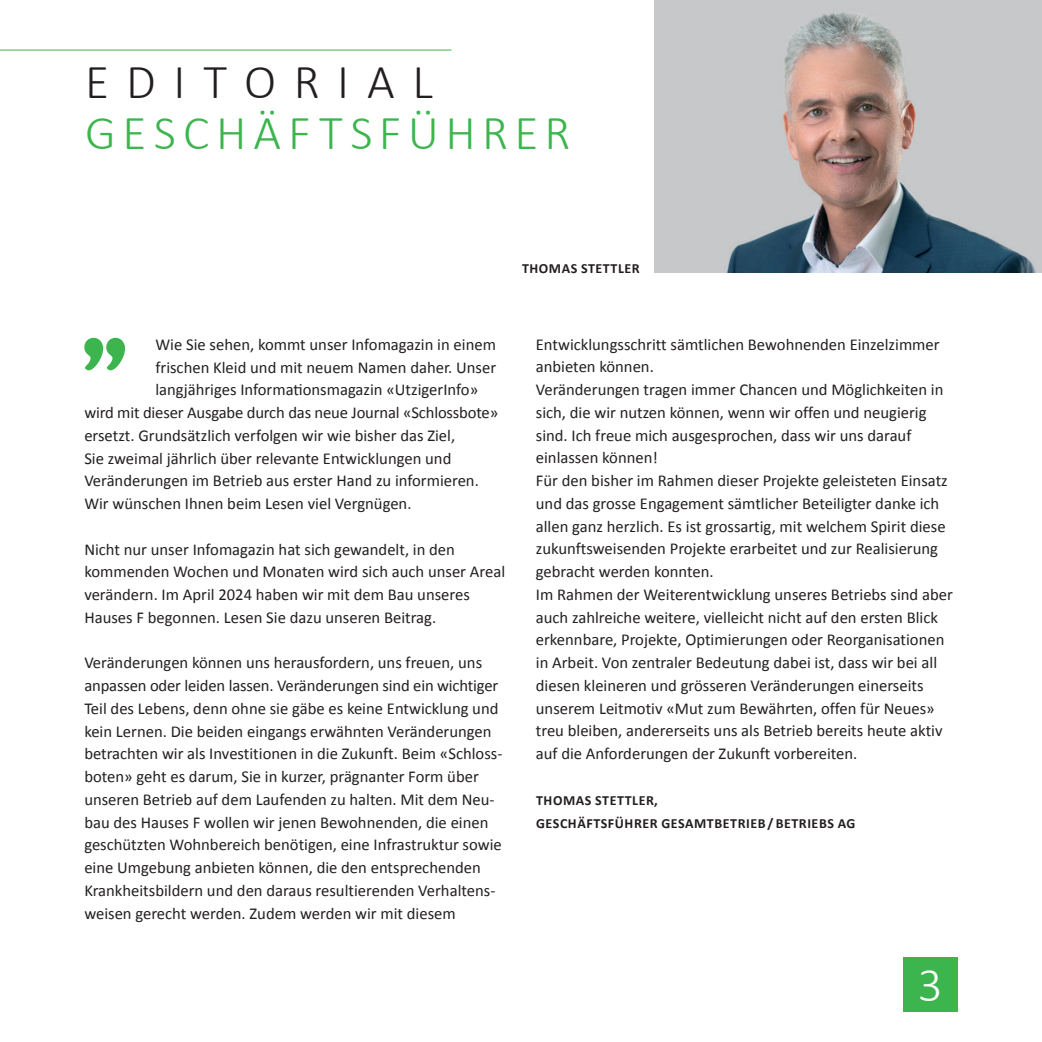
<style>
.page{position:relative;width:1042px;height:1042px;background:#fff}
.page>*{position:absolute;margin:0;border:0;box-sizing:border-box;transform-origin:0 0}
.t1{font:80.5px "Cooper Black Std";color:#3cb54e}
.t2{font:300 49px "Calibri";letter-spacing:.135em;color:#3cb54e}
.t3{font:300 49px "Calibri";letter-spacing:.36em;color:#231f20}
.t4{font:300 49px "Calibri";color:#fff}
.t5{font:16.62px/22.8px "Calibri";color:#231f20}
.t6{font:700 14px/22.8px "Calibri";letter-spacing:.04em;color:#231f20}
</style>
<div class="page">
<div style="left:903px;top:957px;width:54px;height:55px;background:#3cb54e"></div>
<hr style="left:0;top:50px;width:451px;height:1px;background:#3cb54e">
<img style="left:655px;top:0;width:387px;height:273px">
<h2 class="t3" style="left:85px;top:51px;width:349px">EDITORIAL</h2>
<h2 class="t2" style="left:85px;top:102px;width:487px">GESCHÄFTSFÜHRER</h2>
<p class="t6" style="left:522px;top:257px;width:119px">THOMAS STETTLER</p>
<h1 class="t1" style="left:81px;top:319px;width:49px">”</h1>
<p class="t5" style="left:155px;top:333px;width:342px">Wie Sie sehen, kommt unser Infomagazin in einem</p>
<p class="t5" style="left:155px;top:356px;width:342px">frischen Kleid und mit neuem Namen daher. Unser</p>
<p class="t5" style="left:155px;top:378px;width:324px">langjähriges Informationsmagazin «UtzigerInfo»</p>
<p class="t5" style="left:84px;top:401px;width:415px">wird mit dieser Ausgabe durch das neue Journal «Schlossbote»</p>
<p class="t5" style="left:84px;top:424px;width:372px">ersetzt. Grundsätzlich verfolgen wir wie bisher das Ziel,</p>
<p class="t5" style="left:84px;top:447px;width:368px">Sie zweimal jährlich über relevante Entwicklungen und</p>
<p class="t5" style="left:84px;top:469px;width:396px">Veränderungen im Betrieb aus erster Hand zu informieren.</p>
<p class="t5" style="left:84px;top:492px;width:329px">Wir wünschen Ihnen beim Lesen viel Vergnügen.</p>
<p class="t5" style="left:84px;top:538px;width:422px">Nicht nur unser Infomagazin hat sich gewandelt, in den kommenden Wochen und Monaten wird sich auch unser Areal verändern. Im April 2024 haben wir mit dem Bau unseres Hauses F begonnen. Lesen Sie dazu unseren Beitrag.</p>
<p class="t5" style="left:84px;top:651px;width:420px">Veränderungen können uns herausfordern, uns freuen, uns anpassen oder leiden lassen. Veränderungen sind ein wichtiger Teil des Lebens, denn ohne sie gäbe es keine Entwicklung und kein Lernen. Die beiden eingangs erwähnten Veränderungen betrachten wir als Investitionen in die Zukunft. Beim «Schloss&shy;boten» geht es darum, Sie in kurzer, prägnanter Form über unseren Betrieb auf dem Laufenden zu halten. Mit dem Neu&shy;bau des Hauses F wollen wir jenen Bewohnenden, die einen geschützten Wohnbereich benötigen, eine Infrastruktur sowie eine Umgebung anbieten können, die den entsprechenden Krankheitsbildern und den daraus resultierenden Verhaltens&shy;weisen gerecht werden. Zudem werden wir mit diesem</p>
<p class="t5" style="left:536px;top:333px;width:418px">Entwicklungsschritt sämtlichen Bewohnenden Einzelzimmer anbieten können.<br>Veränderungen tragen immer Chancen und Möglichkeiten in sich, die wir nutzen können, wenn wir offen und neugierig sind. Ich freue mich ausgesprochen, dass wir uns darauf einlassen können!<br>Für den bisher im Rahmen dieser Projekte geleisteten Einsatz und das grosse Engagement sämtlicher Beteiligter danke ich allen ganz herzlich. Es ist grossartig, mit welchem Spirit diese zukunftsweisenden Projekte erarbeitet und zur Realisierung gebracht werden konnten.<br>Im Rahmen der Weiterentwicklung unseres Betriebs sind aber auch zahlreiche weitere, vielleicht nicht auf den ersten Blick erkennbare, Projekte, Optimierungen oder Reorganisationen in Arbeit. Von zentraler Bedeutung dabei ist, dass wir bei all diesen kleineren und grösseren Veränderungen einerseits unserem Leitmotiv «Mut zum Bewährten, offen für Neues» treu bleiben, andererseits uns als Betrieb bereits heute aktiv auf die Anforderungen der Zukunft vorbereiten.</p>
<p class="t6" style="left:536px;top:789px;width:321px">THOMAS STETTLER,<br>GESCHÄFTSFÜHRER GESAMTBETRIEB / BETRIEBS AG</p>
<h2 class="t4" style="left:918px;top:954px;width:26px">3</h2>
</div>
